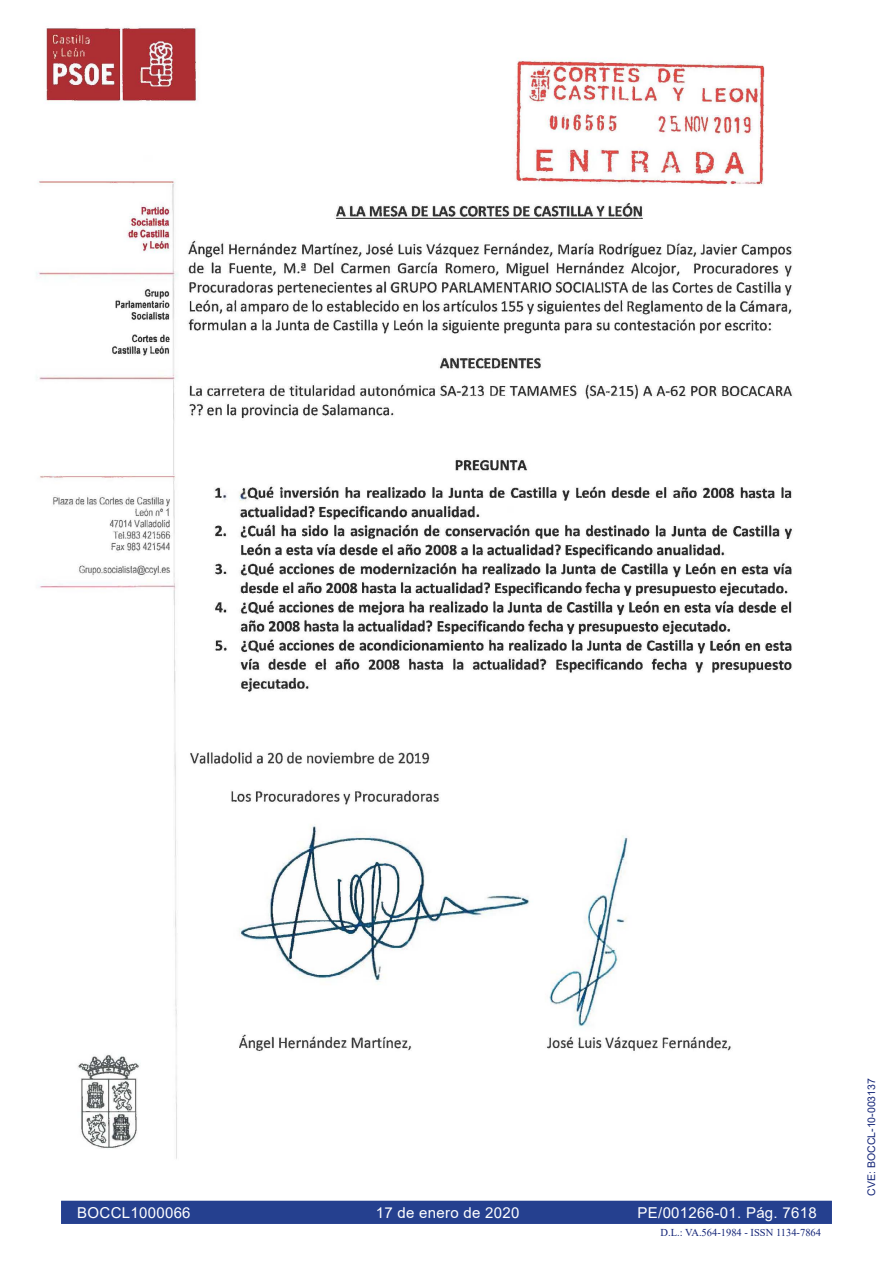
<style>
.page{position:relative;width:893px;height:1263px;background:#fff}
.page>*{position:absolute;margin:0;border:0;box-sizing:border-box;transform-origin:0 0}
.E_CVE{font:15px "Arial";letter-spacing:.02em;color:#fff}
.t1{font:10.5px "Times New Roman";color:#132477}
.t2{font:10.5px "Arial";color:#132477}
</style>
<div class="page">
<div style="left:60px;top:1200px;width:773px;height:25px;background:#25408f"></div>
<div style="left:60px;top:1199px;width:773px;height:26px;border:2px solid #fff"></div>
<img style="left:36px;top:27px;width:797px;height:1173px">
<p class="E_CVE" style="left:77px;top:1202px;width:115px">BOCCL1000066</p>
<p class="E_CVE" style="left:376px;top:1202px;width:145px">17 de enero de 2020</p>
<p class="E_CVE" style="left:638px;top:1202px;width:181px">PE/001266-01. Pág. 7618</p>
<p class="t1" style="left:661px;top:1225px;width:162px">D.L.: VA.564-1984 - ISSN 1134-7864</p>
<p class="t2" style="left:864px;top:1195px;width:119px;rotate:-90deg">CVE: BOCCL-10-003137</p>
</div>
